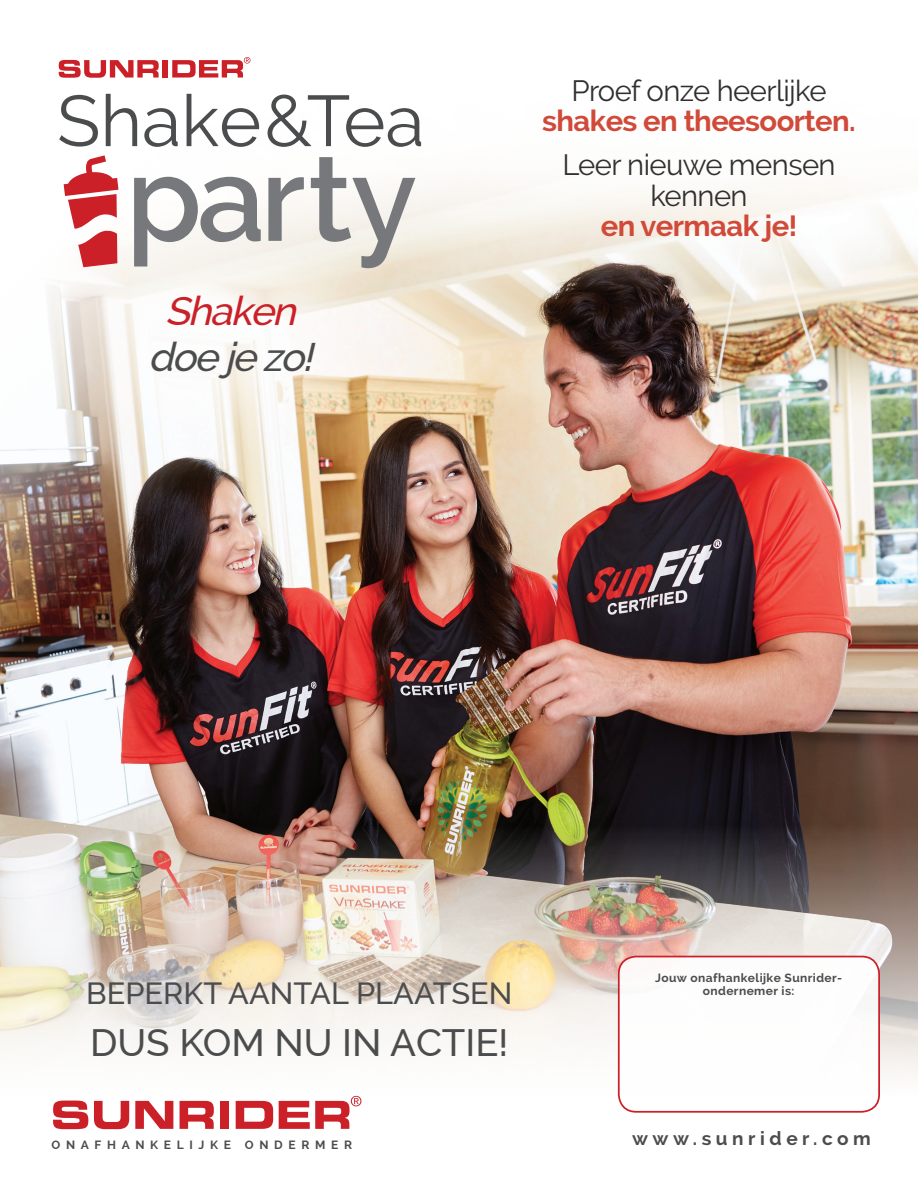
<style>
.page{position:relative;width:918px;height:1188px;background:#fff}
.page>*{position:absolute;margin:0;border:0;box-sizing:border-box;transform-origin:0 0}
.t1{font:italic 500 40.05px "Raleway";color:#4b4c4d}
.t2{font:italic 500 40.05px "Raleway";color:#cb2028}
.t3{font:500 38.25px "Raleway";color:#4b4c4d}
.t4{font:500 30.75px "Raleway";color:#4b4c4d}
.t5{font:700 29.25px/30.5px "Raleway";letter-spacing:-.02em;color:#d14a39;text-align:center}
.t6{font:29.25px/30.5px "Raleway";letter-spacing:-.02em;color:#312f30;text-align:center}
.t7{font:700 18.9px "Raleway";letter-spacing:.24em;color:#4b4c4d}
.t8{font:700 12px "Raleway";letter-spacing:.035em;color:#4b4c4d}
.t9{font:700 12px "Raleway";letter-spacing:.47em;color:#4b4c4d}
.s1{font-weight:400;color:#312f30}
.s2{font-weight:700;color:#d14a39}
</style>
<div class="page">
<img style="left:0;top:59px;width:918px;height:713px">
<img style="left:0;top:772px;width:918px;height:358px">
<div style="left:37px;top:178px;width:394px;height:316px;background:#fff;opacity:.73"></div>
<svg style="left:64px;top:155px;width:55px;height:112px"></svg>
<svg style="left:134px;top:177px;width:127px;height:90px"></svg>
<svg style="left:268px;top:177px;width:36px;height:64px"></svg>
<svg style="left:311px;top:157px;width:104px;height:111px"></svg>
<svg style="left:59px;top:95px;width:39px;height:52px"></svg>
<svg style="left:106px;top:94px;width:31px;height:52px"></svg>
<svg style="left:144px;top:108px;width:34px;height:39px"></svg>
<svg style="left:187px;top:94px;width:72px;height:53px"></svg>
<svg style="left:268px;top:95px;width:153px;height:52px"></svg>
<div style="left:163px;top:60px;width:5px;height:18px;background:#cb2028"></div>
<svg style="left:172px;top:57px;width:79px;height:21px"></svg>
<svg style="left:59px;top:60px;width:100px;height:18px"></svg>
<div style="left:619px;top:957px;width:260px;height:155px;background:#fff;border-radius:17px"></div>
<div style="left:618px;top:956px;width:262px;height:157px;border:2px solid #cb2028;border-radius:17px"></div>
<svg style="left:53px;top:1101px;width:35px;height:28px"></svg>
<svg style="left:94px;top:1101px;width:35px;height:28px"></svg>
<svg style="left:135px;top:1101px;width:38px;height:28px"></svg>
<svg style="left:180px;top:1101px;width:34px;height:28px"></svg>
<div style="left:220px;top:1101px;width:9px;height:28px;background:#cb2028"></div>
<svg style="left:236px;top:1101px;width:37px;height:28px"></svg>
<svg style="left:279px;top:1096px;width:82px;height:33px"></svg>
<p class="t2" style="left:165px;top:288px;width:143px">Shaken</p>
<p class="t1" style="left:148px;top:334px;width:176px">doejezo!</p>
<p class="t5" style="left:542px;top:76px;width:315px"><span class="s1">Proef onze heerlijke </span>shakes en theesoorten.</p>
<p class="t6" style="left:562px;top:149px;width:275px">Leer nieuwe mensen kennen<br><span class="s2">en vermaak je!</span></p>
<p class="t8" style="left:655px;top:971px;width:188px">Jouw onafhankelijke Sunrider-</p>
<p class="t4" style="left:86px;top:975px;width:428px">BEPERKT AANTAL PLAATSEN</p>
<p class="t8" style="left:703px;top:984px;width:93px">ondernemer is:</p>
<p class="t3" style="left:90px;top:1021px;width:420px">DUS KOM NU IN ACTIE!</p>
<p class="t9" style="left:52px;top:1138px;width:302px">ONAFHANKELIJKE ONDERMER</p>
<p class="t7" style="left:632px;top:1128px;width:240px">www.sunrider.com</p>
</div>
